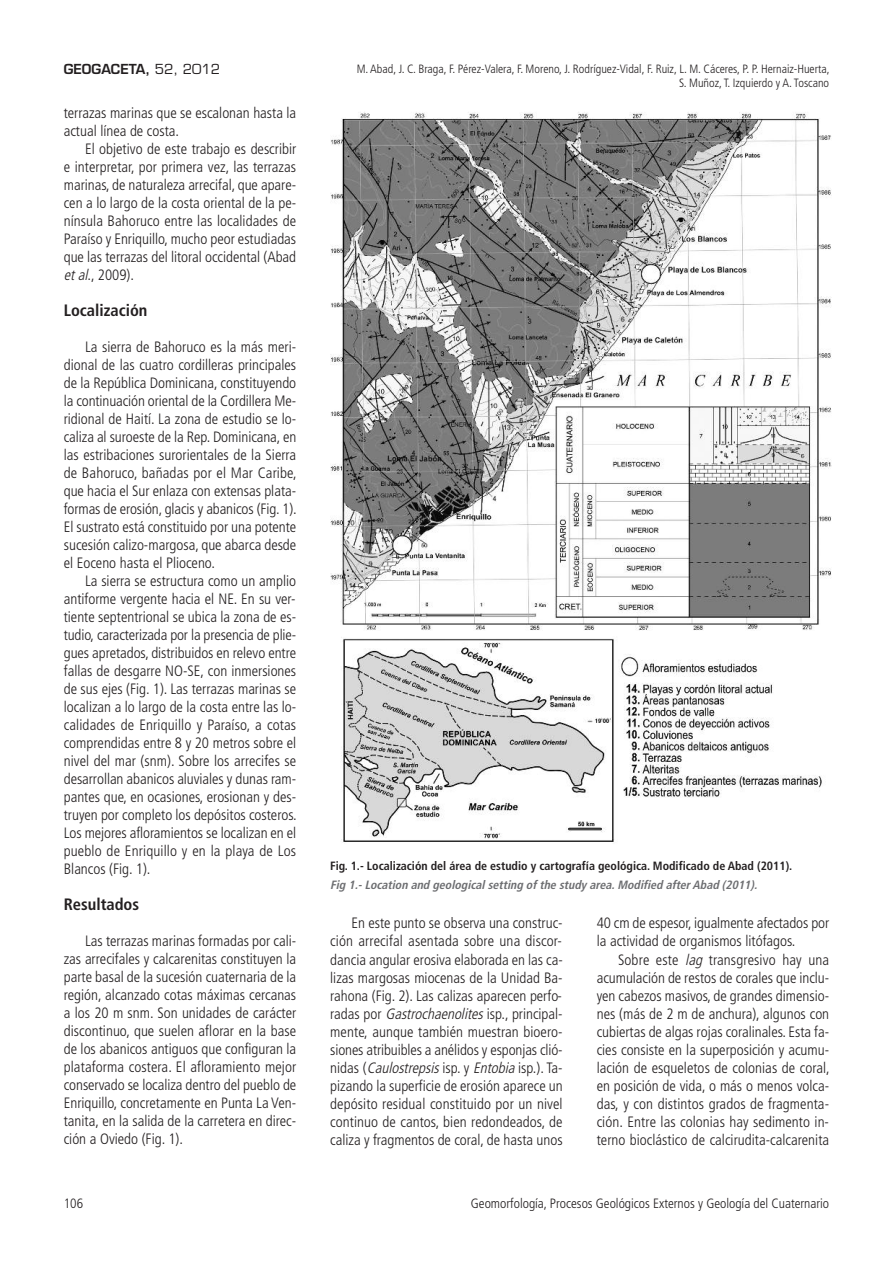
<style>
.page{position:relative;width:893px;height:1263px;background:#fff}
.page>*{position:absolute;margin:0;border:0;box-sizing:border-box;transform-origin:0 0}
.t1{font:700 condensed 16.5px "Frutiger";color:#231f20}
.t2{font:300 condensed 15px/18px "Frutiger";color:#231f20;text-align:justify}
.t3{font:300 condensed 13.5px "Frutiger";color:#231f20}
.t4{font:600 13.5px "Eurostile";color:#231f20}
.t5{font:300 condensed 12px/14.4px "Frutiger";color:#231f20;text-align:right}
.t6{font:700 condensed 12px "Frutiger";color:#231f20}
.t7{font:italic 700 condensed 12px "Frutiger";color:#6c6d70}
.s1{font-weight:400}
.s2{font-style:italic}
</style>
<div class="page">
<img style="left:330px;top:112px;width:502px;height:730px">
<p class="t4" style="left:64px;top:64px;width:158px">GEOGACETA, <span class="s1">52, 2012</span></p>
<p class="t5" style="left:357px;top:62px;width:474px">M. Abad, J. C. Braga, F. Pérez-Valera, F. Moreno, J. Rodríguez-Vidal, F. Ruiz, L. M. Cáceres, P. P. Hernaiz-Huerta,<br>S. Muñoz, T. Izquierdo y A. Toscano</p>
<p class="t2" style="left:64px;top:105px;width:234px">terrazas marinas que se escalonan hasta la actual línea de costa.</p>
<p class="t2" style="left:64px;top:141px;width:234px;text-indent:21px">El objetivo de este trabajo es describir e interpretar, por primera vez, las terrazas marinas, de naturaleza arrecifal, que apare&shy;cen a lo largo de la costa oriental de la pe&shy;nínsula Bahoruco entre las localidades de Paraíso y Enriquillo, mucho peor estudiadas que las terrazas del litoral occidental (Abad <span class="s2">etal</span>., 2009).</p>
<p class="t1" style="left:64px;top:303px;width:85px">Localización</p>
<p class="t2" style="left:64px;top:339px;width:235px;text-indent:21px">La sierra de Bahoruco es la más meri&shy;dional de las cuatro cordilleras principales de la República Dominicana, constituyendo la continuación oriental de la Cordillera Me&shy;ridional de Haití. La zona de estudio se lo&shy;caliza al suroeste de la Rep. Dominicana, en las estribaciones surorientales de la Sierra de Bahoruco, bañadas por el Mar Caribe, que hacia el Sur enlaza con extensas plata&shy;formas de erosión, glacis y abanicos (Fig. 1).<br>El sustrato está constituido por una potente sucesión calizo-margosa, que abarca desde el Eoceno hasta el Plioceno.</p>
<p class="t2" style="left:64px;top:573px;width:234px;text-indent:21px">La sierra se estructura como un amplio antiforme vergente hacia el NE. En su ver&shy;tiente septentrional se ubica la zona de es&shy;tudio, caracterizada por la presencia de plie&shy;gues apretados, distribuidos en relevo entre fallas de desgarre NO-SE, con inmersiones de sus ejes (Fig. 1). Las terrazas marinas se localizan a lo largo de la costa entre las lo&shy;calidades de Enriquillo y Paraíso, a cotas comprendidas entre 8 y 20 metros sobre el nivel del mar (snm). Sobre los arrecifes se desarrollan abanicos aluviales y dunas ram&shy;pantes que, en ocasiones, erosionan y des&shy;truyen por completo los depósitos costeros.<br>Los mejores afloramientos se localizan en el pueblo de Enriquillo y en la playa de Los Blancos (Fig. 1).</p>
<p class="t1" style="left:64px;top:897px;width:77px">Resultados</p>
<p class="t2" style="left:64px;top:933px;width:234px;text-indent:21px">Las terrazas marinas formadas por cali&shy;zas arrecifales y calcarenitas constituyen la parte basal de la sucesión cuaternaria de la región, alcanzado cotas máximas cercanas a los 20 m snm. Son unidades de carácter discontinuo, que suelen aflorar en la base de los abanicos antiguos que configuran la plataforma costera. El afloramiento mejor conservado se localiza dentro del pueblo de Enriquillo, concretamente en Punta La Ven&shy;tanita, en la salida de la carretera en direc&shy;ción a Oviedo (Fig. 1).</p>
<p class="t6" style="left:330px;top:861px;width:464px">Fig. 1.- Localización del área de estudio y cartografía geológica. Modificado de Abad (2011).</p>
<p class="t7" style="left:330px;top:880px;width:431px">Fig 1.- Location and geological setting of the study area. Modified after Abad (2011).</p>
<p class="t2" style="left:330px;top:915px;width:234px;text-indent:21px">En este punto se observa una construc&shy;ción arrecifal asentada sobre una discor&shy;dancia angular erosiva elaborada en las ca&shy;lizas margosas miocenas de la Unidad Ba&shy;rahona (Fig. 2). Las calizas aparecen perfo&shy;radas por <span class="s2">Gastrochaenolites</span>isp., principal&shy;mente, aunque también muestran bioero&shy;siones atribuibles a anélidos y esponjas clió&shy;nidas (<span class="s2">Caulostrepsis</span>isp. y <span class="s2">Entobia</span>isp.). Ta&shy;pizando la superficie de erosión aparece un depósito residual constituido por un nivel continuo de cantos, bien redondeados, de caliza y fragmentos de coral, de hasta unos</p>
<p class="t2" style="left:597px;top:915px;width:234px">40 cm de espesor, igualmente afectados por la actividad de organismos litófagos.</p>
<p class="t2" style="left:597px;top:951px;width:234px;text-indent:21px">Sobre este <span class="s2">lag</span> transgresivo hay una acumulación de restos de corales que inclu&shy;yen cabezos masivos, de grandes dimensio&shy;nes (más de 2 m de anchura), algunos con cubiertas de algas rojas coralinales. Esta fa&shy;cies consiste en la superposición y acumu&shy;lación de esqueletos de colonias de coral, en posición de vida, o más o menos volca&shy;das, y con distintos grados de fragmenta&shy;ción. Entre las colonias hay sedimento in&shy;terno bioclástico de calcirudita-calcarenita</p>
<p class="t3" style="left:64px;top:1198px;width:21px">106</p>
<p class="t3" style="left:471px;top:1198px;width:360px">Geomorfología, Procesos Geológicos Externos y Geología del Cuaternario</p>
</div>
